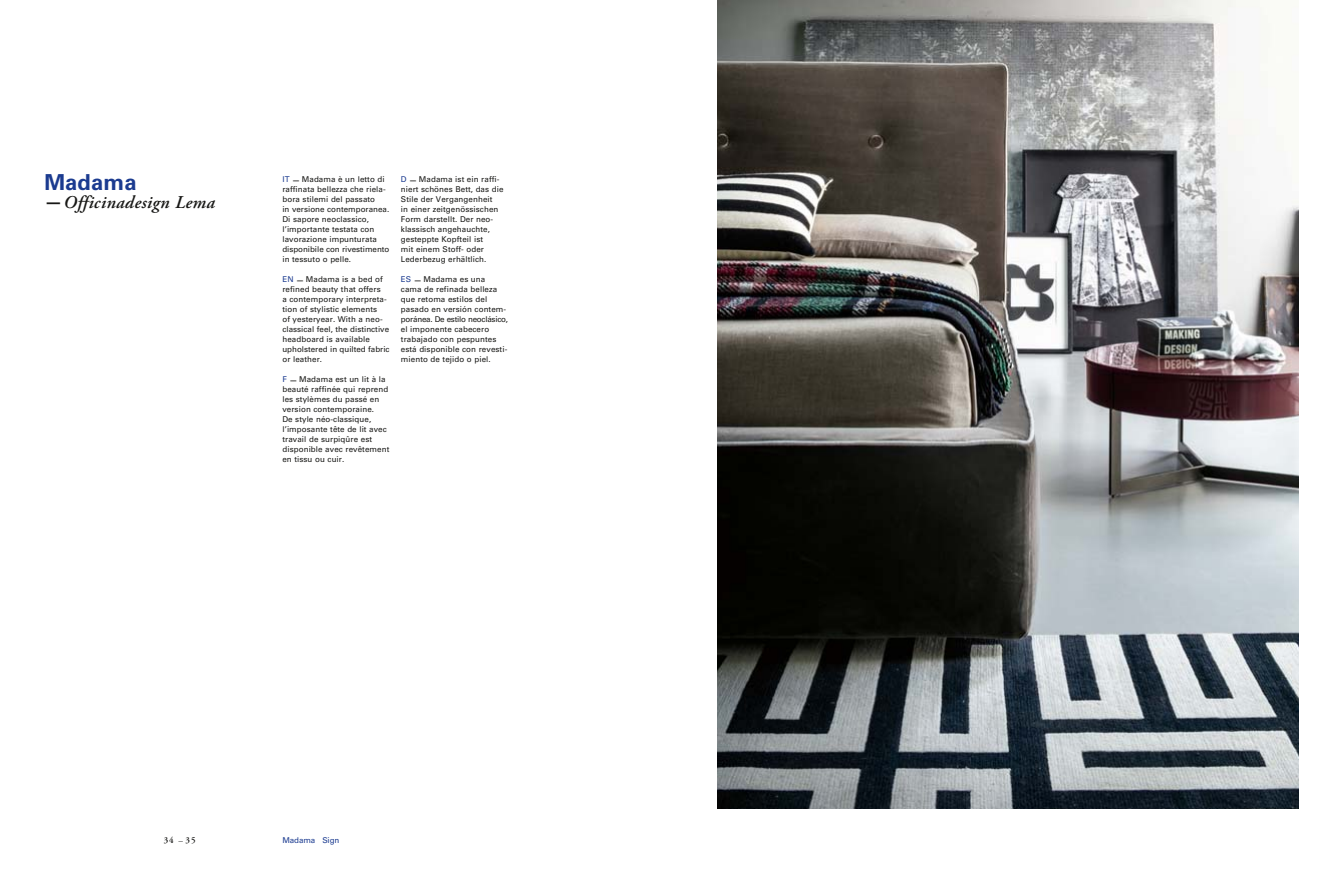
<style>
.page{position:relative;width:1344px;height:879px;background:#fff}
.page>*{position:absolute;margin:0;border:0;box-sizing:border-box;transform-origin:0 0}
.t1{font:700 22px "Univers LT Std";letter-spacing:.005em;color:#1b3b90}
.t2{font:italic 600 18px "Adobe Garamond Pro";letter-spacing:.02em;color:#181816}
.t3{font:600 9px "Adobe Garamond Pro";color:#181816}
.t4{font:8px/10px "Univers LT Std";letter-spacing:.01em;color:#181816}
.t5{font:8px "Univers LT Std";letter-spacing:-.01em;color:#1b3b90}
.s1{font-family:"Univers LT Std";font-weight:700;font-style:normal}
.s2{color:#1b3b90}
.s3{font-weight:700}
.s4{font-family:"Univers LT Std";font-weight:400;font-size:6px}
</style>
<div class="page">
<img style="left:717px;top:0;width:581px;height:808px">
<h1 class="t1" style="left:44px;top:171px;width:94px">Madama</h1>
<h2 class="t2" style="left:44px;top:193px;width:172px"><span class="s1">—</span>Officinadesign Lema</h2>
<p class="t4" style="left:282px;top:174px;width:108px"><span class="s2">IT</span> <span class="s3">—</span> Madama è un letto di raffinata bellezza che riela&shy;bora stilemi del passato<br>in versione contemporanea.<br>Di sapore neoclassico, l’importante testata con lavorazione impunturata disponibile con rivestimento in tessuto o pelle.</p>
<p class="t4" style="left:282px;top:274px;width:109px"><span class="s2">EN</span> <span class="s3">—</span> Madama is a bed of refined beauty that offers<br>a contemporary interpreta&shy;tion of stylistic elements<br>of yesteryear. With a neo&shy;classical feel, the distinctive headboard is available upholstered in quilted fabric or leather.</p>
<p class="t4" style="left:282px;top:374px;width:108px"><span class="s2">F</span> <span class="s3">—</span> Madama est un lit à la beauté raffinée qui reprend les stylèmes du passé en version contemporaine.<br>De style néo-classique, l’imposante tête de lit avec travail de surpiqûre est disponible avec revêtement en tissu ou cuir.</p>
<p class="t4" style="left:401px;top:174px;width:104px"><span class="s2">D</span> <span class="s3">—</span> Madama ist ein raffi&shy;niert schönes Bett, das die<br>Stile der Vergangenheit<br>in einer zeitgenössischen<br>Form darstellt. Der neo&shy;klassisch angehauchte, gesteppte Kopfteil ist<br>mit einem Stoff- oder<br>Lederbezug erhältlich.</p>
<p class="t4" style="left:401px;top:274px;width:109px"><span class="s2">ES</span> <span class="s3">—</span> Madama es una cama de refinada belleza que retoma estilos del pasado en versión contem&shy;poránea. De estilo neoclásico, el imponente cabecero trabajado con pespuntes está disponible con revesti&shy;miento de tejido o piel.</p>
<p class="t3" style="left:164px;top:835px;width:33px">34 <span class="s4">—</span> 35</p>
<p class="t5" style="left:282px;top:836px;width:59px">Madama Sign</p>
</div>
